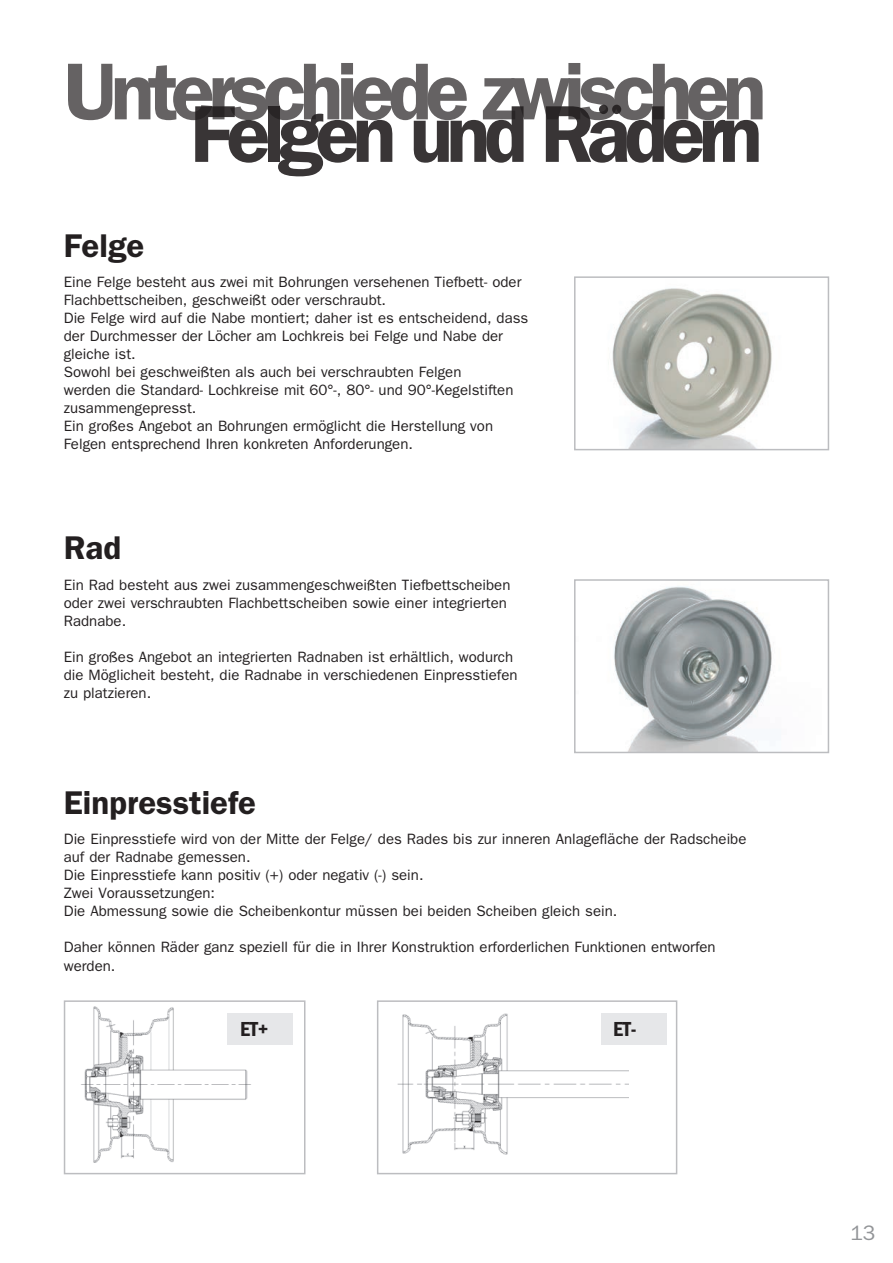
<style>
.page{position:relative;width:893px;height:1263px;background:#fff}
.page>*{position:absolute;margin:0;border:0;box-sizing:border-box;transform-origin:0 0}
.t1{font:600 81px "ITC Franklin Gothic Std";letter-spacing:-.085em;color:#231f20}
.Normale{font:600 33px "ITC Franklin Gothic Std";color:#231f20}
.Normale-2{font:21px "ITC Franklin Gothic Std Dm Cd";color:#231f20}
.Normale-3{font:21px "ITC Franklin Gothic Std";color:#939598}
.Normale-4{font:15px/18px "ITC Franklin Gothic Std";color:#231f20}
</style>
<div class="page">
<img style="left:612px;top:288px;width:160px;height:159px">
<div style="left:574px;top:276px;width:255px;height:174px;border:2px solid #bcbdc0"></div>
<img style="left:81px;top:1006px;width:170px;height:157px">
<div style="left:64px;top:1000px;width:241px;height:174px;border:2px solid #bcbdc0"></div>
<img style="left:397px;top:1013px;width:231px;height:141px">
<div style="left:377px;top:1000px;width:300px;height:174px;border:2px solid #bcbdc0"></div>
<div style="left:228px;top:1013px;width:65px;height:32px;background:#e6e7e9"></div>
<div style="left:601px;top:1013px;width:65px;height:32px;background:#e6e7e9"></div>
<img style="left:614px;top:586px;width:158px;height:164px">
<div style="left:574px;top:579px;width:255px;height:174px;border:2px solid #bcbdc0"></div>
<h1 class="t1" style="left:64px;top:44px;width:704px">Unterschiede zwischen</h1>
<h1 class="t1" style="left:190px;top:86px;width:574px">Felgen und Rädern</h1>
<p class="Normale" style="left:64px;top:226px;width:82px">Felge</p>
<p class="Normale-4" style="left:64px;top:273px;width:459px">Eine Felge besteht aus zwei mit Bohrungen versehenen Tiefbett- oder<br>Flachbettscheiben, geschweißt oder verschraubt.</p>
<p class="Normale-4" style="left:64px;top:309px;width:466px">Die Felge wird auf die Nabe montiert; daher ist es entscheidend, dass der Durchmesser der Löcher am Lochkreis bei Felge und Nabe der gleiche ist.</p>
<p class="Normale-4" style="left:64px;top:363px;width:451px">Sowohl bei geschweißten als auch bei verschraubten Felgen<br>werden die Standard- Lochkreise mit 60°-, 80°- und 90°-Kegelstiften zusammengepresst.</p>
<p class="Normale-4" style="left:64px;top:417px;width:431px">Ein großes Angebot an Bohrungen ermöglicht die Herstellung von<br>Felgen entsprechend Ihren konkreten Anforderungen.</p>
<p class="Normale" style="left:64px;top:528px;width:59px">Rad</p>
<p class="Normale-4" style="left:64px;top:576px;width:448px">Ein Rad besteht aus zwei zusammengeschweißten Tiefbettscheiben oder zwei verschraubten Flachbettscheiben sowie einer integrierten<br>Radnabe.</p>
<p class="Normale-4" style="left:64px;top:648px;width:455px">Ein großes Angebot an integrierten Radnaben ist erhältlich, wodurch die Möglicheit besteht, die Radnabe in verschiedenen Einpresstiefen zu platzieren.</p>
<p class="Normale" style="left:64px;top:783px;width:194px">Einpresstiefe</p>
<p class="Normale-4" style="left:64px;top:830px;width:684px">Die Einpresstiefe wird von der Mitte der Felge/ des Rades bis zur inneren Anlagefläche der Radscheibe auf der Radnabe gemessen.</p>
<p class="Normale-4" style="left:64px;top:866px;width:361px">Die Einpresstiefe kann positiv (+) oder negativ (-) sein.</p>
<p class="Normale-4" style="left:64px;top:884px;width:153px">Zwei Voraussetzungen:</p>
<p class="Normale-4" style="left:64px;top:902px;width:555px">Die Abmessung sowie die Scheibenkontur müssen bei beiden Scheiben gleich sein.</p>
<p class="Normale-4" style="left:64px;top:938px;width:653px">Daher können Räder ganz speziell für die in Ihrer Konstruktion erforderlichen Funktionen entworfen werden.</p>
<p class="Normale-2" style="left:240px;top:1016px;width:30px">ET+</p>
<p class="Normale-2" style="left:613px;top:1016px;width:25px">ET-</p>
<p class="Normale-3" style="left:850px;top:1221px;width:26px">13</p>
</div>
